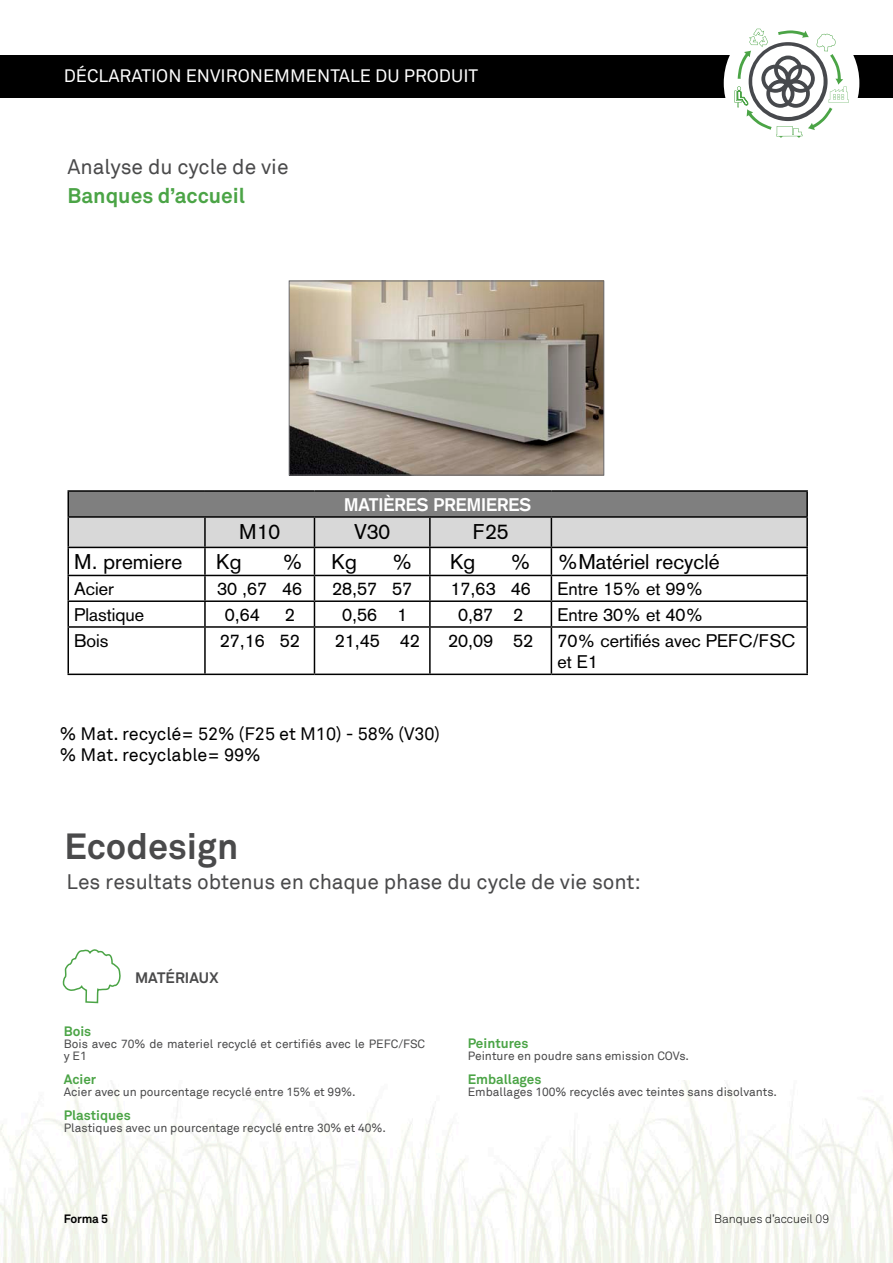
<style>
.page{position:relative;width:893px;height:1263px;background:#fff}
.page>*{position:absolute;margin:0;border:0;box-sizing:border-box;transform-origin:0 0}
.t1{font:700 36px "Akkurat";color:#4a4a4b}
.t2{font:21px "Akkurat";letter-spacing:-.01em;color:#4a4a4b}
.t3{font:21px "Akzidenz Grotesk";color:#000}
.t4{font:700 21px "Akkurat";color:#4ba446}
.t5{font:18px/21.6px "Akzidenz Grotesk";color:#000}
.t6{font:18px/21.6px "Akkurat";color:#000}
.t7{font:18px "Akkurat";color:#fff}
.t8{font:700 18px "Akzidenz Grotesk";color:#fff}
.t9{font:700 15px "Akkurat";letter-spacing:.005em;color:#4a4a4b}
.t10{font:700 13.5px "Akkurat";color:#4ba446}
.t11{font:12px/12px "Akkurat";color:#4a4a4b}
.t12{font:300 12px "Akkurat";color:#000}
.t13{font:700 12px "Akkurat";letter-spacing:-.02em;color:#000}
</style>
<div class="page">
<img style="left:0;top:1080px;width:893px;height:183px">
<svg style="left:62px;top:949px;width:59px;height:55px"></svg>
<div style="left:0;top:55px;width:893px;height:43px;background:#000"></div>
<div style="left:724px;top:15px;width:135px;height:136px;background:#fff;border-radius:50%"></div>
<svg style="left:735px;top:29px;width:114px;height:109px"></svg>
<img style="left:291px;top:283px;width:311px;height:190px">
<div style="left:289px;top:281px;width:315px;height:194px;border:1px solid #6d6d71"></div>
<hr style="left:806px;top:518px;width:2px;height:29px;background:#000">
<hr style="left:551px;top:547px;width:257px;height:1px;background:#000">
<hr style="left:806px;top:548px;width:2px;height:27px;background:#000">
<hr style="left:551px;top:575px;width:257px;height:1px;background:#000">
<hr style="left:806px;top:576px;width:2px;height:24px;background:#000">
<hr style="left:551px;top:600px;width:257px;height:2px;background:#000">
<hr style="left:806px;top:602px;width:2px;height:24px;background:#000">
<hr style="left:68px;top:626px;width:137px;height:2px;background:#000">
<hr style="left:68px;top:628px;width:1px;height:46px;background:#000">
<hr style="left:205px;top:626px;width:109px;height:2px;background:#000">
<hr style="left:204px;top:628px;width:2px;height:46px;background:#000">
<hr style="left:314px;top:626px;width:116px;height:2px;background:#000">
<hr style="left:314px;top:628px;width:1px;height:46px;background:#000">
<hr style="left:430px;top:626px;width:121px;height:2px;background:#000">
<hr style="left:429px;top:628px;width:2px;height:46px;background:#000">
<hr style="left:551px;top:626px;width:257px;height:2px;background:#000">
<hr style="left:551px;top:628px;width:1px;height:46px;background:#000">
<hr style="left:806px;top:628px;width:2px;height:46px;background:#000">
<hr style="left:68px;top:674px;width:137px;height:1px;background:#000">
<hr style="left:205px;top:674px;width:109px;height:1px;background:#000">
<hr style="left:314px;top:674px;width:116px;height:1px;background:#000">
<hr style="left:430px;top:674px;width:121px;height:1px;background:#000">
<hr style="left:551px;top:674px;width:257px;height:1px;background:#000">
<svg style="left:68px;top:492px;width:739px;height:134px"></svg>
<hr style="left:806px;top:492px;width:2px;height:24px;background:#000">
<hr style="left:68px;top:490px;width:137px;height:2px;background:#000">
<hr style="left:205px;top:490px;width:109px;height:2px;background:#000">
<hr style="left:314px;top:490px;width:116px;height:2px;background:#000">
<hr style="left:430px;top:490px;width:121px;height:2px;background:#000">
<hr style="left:551px;top:490px;width:257px;height:2px;background:#000">
<hr style="left:68px;top:516px;width:137px;height:2px;background:#000">
<hr style="left:205px;top:516px;width:109px;height:2px;background:#000">
<hr style="left:314px;top:516px;width:116px;height:2px;background:#000">
<hr style="left:430px;top:516px;width:121px;height:2px;background:#000">
<hr style="left:551px;top:516px;width:257px;height:2px;background:#000">
<h3 class="t7" style="left:64px;top:66px;width:416px">DÉCLARATION ENVIRONEMMENTALE DU PRODUIT</h3>
<h2 class="t2" style="left:68px;top:155px;width:223px">Analyse du cycle de vie</h2>
<h2 class="t4" style="left:68px;top:182px;width:179px">Banques d’accueil</h2>
<h3 class="t8" style="left:344px;top:494px;width:189px">MATIÈRES PREMIERES</h3>
<h2 class="t3" style="left:239px;top:519px;width:42px">M10</h2>
<h2 class="t3" style="left:354px;top:519px;width:38px">V30</h2>
<h2 class="t3" style="left:473px;top:519px;width:37px">F25</h2>
<h2 class="t3" style="left:74px;top:550px;width:110px">M. premiere</h2>
<h2 class="t3" style="left:216px;top:550px;width:27px">Kg</h2>
<h2 class="t3" style="left:282px;top:550px;width:22px">%</h2>
<h2 class="t3" style="left:331px;top:550px;width:27px">Kg</h2>
<h2 class="t3" style="left:392px;top:550px;width:22px">%</h2>
<h2 class="t3" style="left:450px;top:550px;width:27px">Kg</h2>
<h2 class="t3" style="left:510px;top:550px;width:211px">% %Matériel recyclé</h2>
<h3 class="t5" style="left:74px;top:578px;width:42px">Acier</h3>
<h3 class="t5" style="left:217px;top:578px;width:87px">30 ,67 46</h3>
<h3 class="t5" style="left:332px;top:578px;width:82px">28,57 57</h3>
<h3 class="t5" style="left:451px;top:578px;width:82px">17,63 46</h3>
<h3 class="t5" style="left:557px;top:578px;width:148px">Entre 15% et 99%</h3>
<h3 class="t5" style="left:74px;top:604px;width:72px">Plastique</h3>
<h3 class="t5" style="left:225px;top:604px;width:37px">0,64</h3>
<h3 class="t5" style="left:285px;top:604px;width:12px">2</h3>
<h3 class="t5" style="left:342px;top:604px;width:67px">0,56 1</h3>
<h3 class="t5" style="left:458px;top:604px;width:67px">0,87 2</h3>
<h3 class="t5" style="left:557px;top:604px;width:148px">Entre 30% et 40%</h3>
<h3 class="t5" style="left:74px;top:630px;width:36px">Bois</h3>
<h3 class="t5" style="left:220px;top:630px;width:82px">27,16 52</h3>
<h3 class="t5" style="left:335px;top:630px;width:87px">21,45 42</h3>
<h3 class="t5" style="left:448px;top:630px;width:87px">20,09 52</h3>
<h3 class="t5" style="left:557px;top:630px;width:240px">70% certifiés avec PEFC/FSC et E1</h3>
<h3 class="t6" style="left:60px;top:723px;width:382px">% Mat. recyclé= 52% (F25 et M10) - 58% (V30) % Mat. recyclable= 99%</h3>
<h1 class="t1" style="left:64px;top:823px;width:175px">Ecodesign</h1>
<h2 class="t2" style="left:67px;top:870px;width:576px">Les resultats obtenus en chaque phase du cycle de vie sont:</h2>
<p class="t9" style="left:135px;top:968px;width:85px">MATÉRIAUX</p>
<p class="t10" style="left:64px;top:1023px;width:29px">Bois</p>
<p class="t11" style="left:64px;top:1038px;width:363px">Bois avec 70% de materiel recyclé et certifiés avec le PEFC/FSC y E1</p>
<p class="t10" style="left:64px;top:1071px;width:34px">Acier</p>
<p class="t11" style="left:64px;top:1086px;width:293px">Acier avec un pourcentage recyclé entre 15% et 99%.</p>
<p class="t10" style="left:64px;top:1107px;width:68px">Plastiques</p>
<p class="t11" style="left:64px;top:1122px;width:324px">Plastiques avec un pourcentage recyclé entre 30% et 40%.</p>
<p class="t13" style="left:64px;top:1211px;width:46px">Forma 5</p>
<p class="t10" style="left:468px;top:1035px;width:62px">Peintures</p>
<p class="t11" style="left:468px;top:1050px;width:223px">Peinture en poudre sans emission COVs.</p>
<p class="t10" style="left:468px;top:1071px;width:75px">Emballages</p>
<p class="t11" style="left:468px;top:1086px;width:311px">Emballages 100% recyclés avec teintes sans disolvants.</p>
<p class="t12" style="left:714px;top:1211px;width:116px">Banques d’accueil 09</p>
</div>
